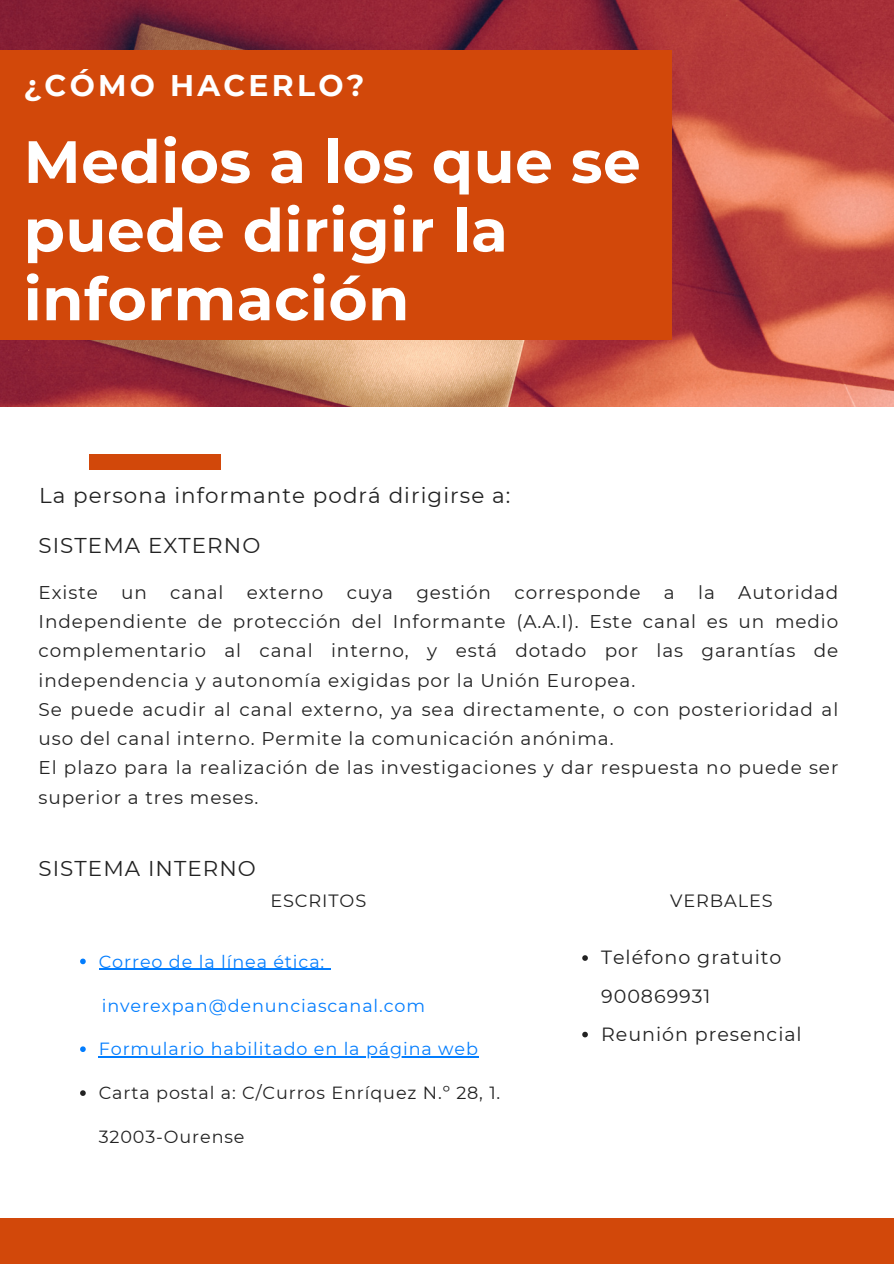
<style>
.page{position:relative;width:894px;height:1264px;background:#fff}
.page>*{position:absolute;margin:0;border:0;box-sizing:border-box;transform-origin:0 0}
.t1{font:700 59.55px/68.7px "Montserrat";letter-spacing:.01em;color:#fff}
.t2{font:700 29.85px "Montserrat";letter-spacing:.11em;color:#fff}
.t3{font:21.45px "Montserrat";letter-spacing:.05em;color:#222}
.t4{font:19.05px/38.2px "Montserrat";letter-spacing:.05em;color:#222}
.t5{font:18.45px/29.2px "Montserrat";letter-spacing:.05em;color:#222}
.t6{font:17.7px "Montserrat";letter-spacing:.05em;color:#222}
.t7{font:17.55px "Montserrat";letter-spacing:.05em;color:#037dfe}
.t8{font:17.55px "Montserrat";letter-spacing:.05em;color:#222}
</style>
<div class="page">
<img style="left:0;top:0;width:893px;height:406px">
<div style="left:0;top:51px;width:671px;height:289px;background:#d2480a"></div>
<div style="left:89px;top:455px;width:132px;height:14px;background:#d2480a"></div>
<div style="left:0;top:1218px;width:893px;height:45px;background:#d2480a"></div>
<svg style="left:80px;top:958px;width:6px;height:6px"></svg>
<hr style="left:99px;top:968px;width:226px;height:1px;background:#037dfe">
<svg style="left:80px;top:1046px;width:6px;height:6px"></svg>
<hr style="left:99px;top:1056px;width:380px;height:1px;background:#037dfe">
<svg style="left:80px;top:1090px;width:6px;height:5px"></svg>
<svg style="left:582px;top:955px;width:5px;height:5px"></svg>
<svg style="left:582px;top:1031px;width:5px;height:6px"></svg>
<h3 class="t2" style="left:24px;top:67px;width:342px">¿CÓMO HACERLO?</h3>
<h4 class="t1" style="left:24px;top:127px;width:618px">Medios a los que se puede dirigir la información</h4>
<p class="t3" style="left:39px;top:482px;width:473px">La persona informante podrá dirigirse a:</p>
<p class="t3" style="left:39px;top:532px;width:223px">SISTEMA EXTERNO</p>
<p class="t5" style="left:39px;top:577px;width:801px;text-align:justify;text-indent:699px">Autoridad Independiente de protección del Informante (A.A.I). Este canal es un medio complementario al canal interno, y está dotado por las garantías de independencia y autonomía exigidas por la Unión Europea.</p>
<h2 class="t5" style="left:39px;top:694px;width:801px">Se puede acudir al canal externo, ya sea directamente, o con posterioridad al uso del canal interno. Permite la comunicación anónima.</h2>
<h1 class="t5" style="left:39px;top:753px;width:801px">El plazo para la realización de las investigaciones y dar respuesta no puede ser superior a tres meses.</h1>
<p class="t5" style="left:39px;top:577px;width:61px">Existe</p>
<p class="t5" style="left:121px;top:577px;width:27px">un</p>
<p class="t5" style="left:170px;top:577px;width:55px">canal</p>
<p class="t5" style="left:247px;top:577px;width:78px">externo</p>
<p class="t5" style="left:346px;top:577px;width:48px">cuya</p>
<p class="t5" style="left:416px;top:577px;width:76px">gestión</p>
<p class="t5" style="left:514px;top:577px;width:128px">corresponde</p>
<p class="t5" style="left:663px;top:577px;width:12px">a</p>
<p class="t5" style="left:698px;top:577px;width:18px">la</p>
<h5 class="t3" style="left:39px;top:855px;width:219px">SISTEMA INTERNO</h5>
<p class="t6" style="left:270px;top:889px;width:97px">ESCRITOS</p>
<p class="t7" style="left:99px;top:950px;width:227px">Correo de la línea ética:</p>
<p class="t7" style="left:102px;top:994px;width:325px">inverexpan@denunciascanal.com</p>
<h3 class="t7" style="left:99px;top:1038px;width:380px">Formulario habilitado en la página web</h3>
<h5 class="t8" style="left:99px;top:1082px;width:403px">Carta postal a: C/Curros Enríquez N.º 28, 1.</h5>
<h5 class="t8" style="left:99px;top:1126px;width:147px">32003-Ourense</h5>
<p class="t6" style="left:670px;top:889px;width:104px">VERBALES</p>
<p class="t4" style="left:601px;top:938px;width:182px">Teléfono gratuito<br>900869931</p>
<p class="t4" style="left:601px;top:1014px;width:202px">Reunión presencial</p>
</div>
